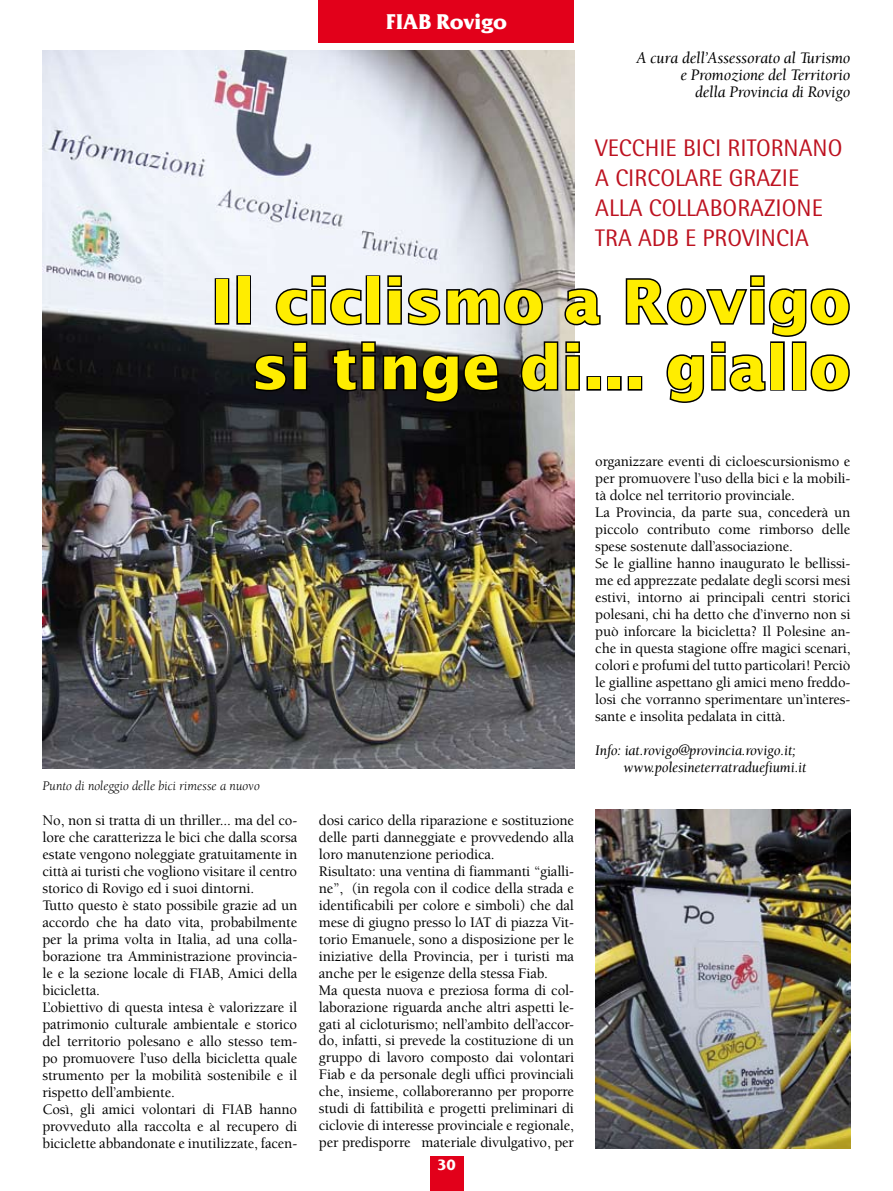
<style>
.page{position:relative;width:893px;height:1191px;background:#fff}
.page>*{position:absolute;margin:0;border:0;box-sizing:border-box;transform-origin:0 0}
.t1{font:700 60px/66px "Lucida Sans";color:#ffed00;text-align:right}
.t2{font:24px/30px "Rotis Semi Sans";color:#bd1220}
.t3{font:700 21px "Friz Qua T";color:#fff}
.t4{font:italic 16.5px/17px "Berkeley";letter-spacing:-.01em;color:#000;text-align:right}
.t5{font:500 15px/17px "Berkeley";letter-spacing:-.01em;color:#000}
.t6{font:italic 15px/17px "Berkeley";letter-spacing:-.01em;color:#000}
.t7{font:700 15px "Friz Qua T";color:#fff}
.t8{font:italic 13.5px "Berkeley";color:#000}
</style>
<div class="page">
<div style="left:430px;top:1157px;width:33px;height:34px;background:#e2001a"></div>
<div style="left:319px;top:0;width:255px;height:43px;background:#e2001a"></div>
<img style="left:43px;top:51px;width:531px;height:717px">
<img style="left:595px;top:810px;width:255px;height:338px">
<div style="left:215px;top:278px;width:14px;height:47px;border:3px solid #000"></div>
<div style="left:236px;top:275px;width:15px;height:50px;border:3px solid #000"></div>
<svg style="left:274px;top:274px;width:90px;height:53px"></svg>
<div style="left:366px;top:275px;width:14px;height:50px;border:3px solid #000"></div>
<svg style="left:386px;top:274px;width:158px;height:53px"></svg>
<svg style="left:563px;top:287px;width:38px;height:40px"></svg>
<svg style="left:252px;top:340px;width:57px;height:53px;background:#1c1c1c"></svg>
<svg style="left:331px;top:340px;width:169px;height:64px;background:#333235"></svg>
<svg style="left:519px;top:340px;width:61px;height:53px;background:#81817f"></svg>
<div style="left:586px;top:376px;width:15px;height:15px;border:3px solid #000"></div>
<div style="left:607px;top:376px;width:15px;height:15px;border:3px solid #000"></div>
<svg style="left:625px;top:275px;width:225px;height:128px"></svg>
<h3 class="t3" style="left:370px;top:9px;width:154px">verde pubblico</h3>
<h3 class="t3" style="left:386px;top:9px;width:123px">FIAB Rovigo</h3>
<p class="t4" style="left:636px;top:50px;width:215px">A cura dell’Assessorato al Turismo e Promozione del Territorio<br>della Provincia di Rovigo</p>
<h2 class="t2" style="left:595px;top:133px;width:249px">VECCHIE BICI RITORNANO<br>A CIRCOLARE GRAZIE<br>ALLA COLLABORAZIONE<br>TRA ADB E PROVINCIA</h2>
<h1 class="t1" style="left:211px;top:267px;width:641px">Il ciclismo a Rovigo si tinge di... giallo</h1>
<p class="t8" style="left:43px;top:778px;width:219px">Punto di noleggio delle bici rimesse a nuovo</p>
<p class="t5" style="left:43px;top:812px;width:256px">No, non si tratta di un thriller... ma del co&shy;lore che caratterizza le bici che dalla scorsa estate vengono noleggiate gratuitamente in città ai turisti che vogliono visitare il centro storico di Rovigo ed i suoi dintorni.<br>Tutto questo è stato possibile grazie ad un accordo che ha dato vita, probabilmente per la prima volta in Italia, ad una colla&shy;borazione tra Amministrazione provincia&shy;le e la sezione locale di FIAB, Amici della bicicletta.<br>L’obiettivo di questa intesa è valorizzare il patrimonio culturale ambientale e storico del territorio polesano e allo stesso tem&shy;po promuovere l’uso della bicicletta quale strumento per la mobilità sostenibile e il rispetto dell’ambiente.<br>Così, gli amici volontari di FIAB hanno provveduto alla raccolta e al recupero di biciclette abbandonate e inutilizzate, facen-</p>
<p class="t5" style="left:319px;top:812px;width:257px">dosi carico della riparazione e sostituzione delle parti danneggiate e provvedendo alla loro manutenzione periodica.<br>Risultato: una ventina di fiammanti “gialli&shy;ne”, (in regola con il codice della strada e identificabili per colore e simboli) che dal mese di giugno presso lo IAT di piazza Vit&shy;torio Emanuele, sono a disposizione per le iniziative della Provincia, per i turisti ma anche per le esigenze della stessa Fiab.<br>Ma questa nuova e preziosa forma di col&shy;laborazione riguarda anche altri aspetti le&shy;gati al cicloturismo; nell’ambito dell’accor&shy;do, infatti, si prevede la costituzione di un gruppo di lavoro composto dai volontari Fiab e da personale degli uffici provinciali che, insieme, collaboreranno per proporre studi di fattibilità e progetti preliminari di ciclovie di interesse provinciale e regionale, per predisporre materiale divulgativo, per</p>
<p class="t7" style="left:437px;top:1156px;width:20px">30</p>
<p class="t5" style="left:595px;top:453px;width:257px">organizzare eventi di cicloescursionismo e per promuovere l’uso della bici e la mobili&shy;tà dolce nel territorio provinciale.<br>La Provincia, da parte sua, concederà un piccolo contributo come rimborso delle spese sostenute dall’associazione.<br>Se le gialline hanno inaugurato le bellissi&shy;me ed apprezzate pedalate degli scorsi mesi estivi, intorno ai principali centri storici polesani, chi ha detto che d’inverno non si può inforcare la bicicletta? Il Polesine an&shy;che in questa stagione offre magici scenari, colori e profumi del tutto particolari! Perciò le gialline aspettano gli amici meno freddo&shy;losi che vorranno sperimentare un’interes&shy;sante e insolita pedalata in città.</p>
<p class="t6" style="left:623px;top:741px;width:184px;text-indent:-28px">Info: iat.rovigo@provincia.rovigo.it; www.polesineterratraduefiumi.it</p>
</div>
